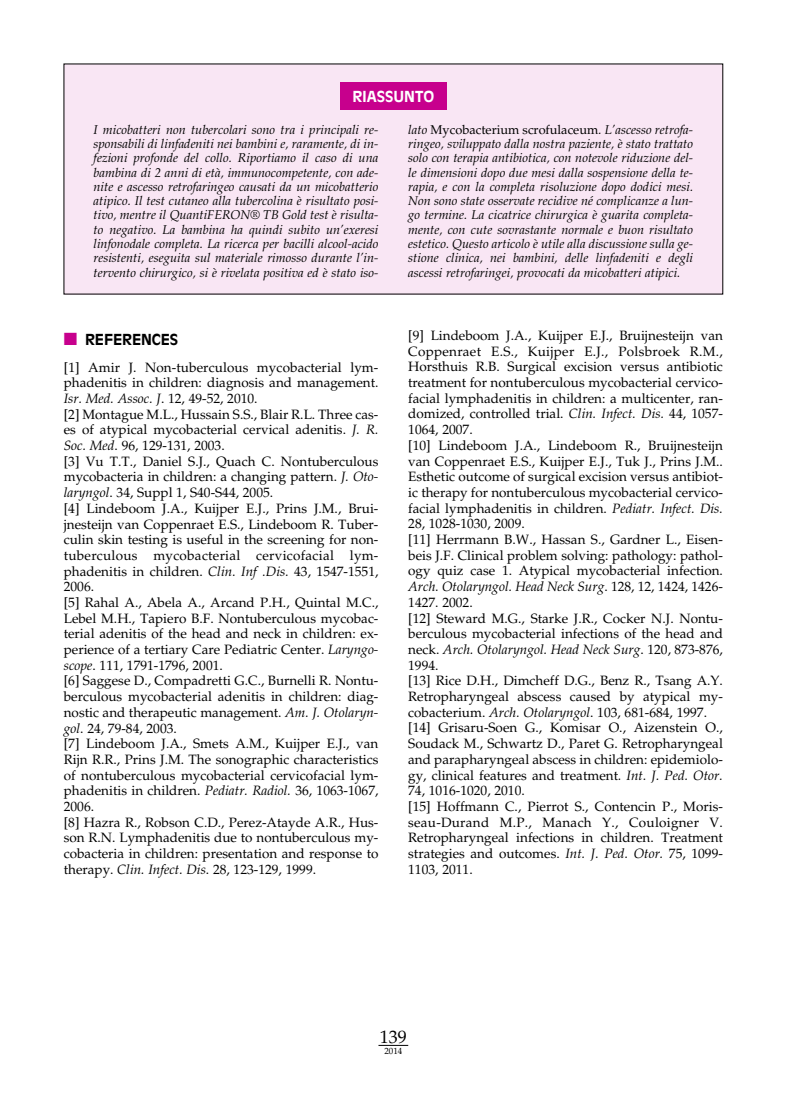
<style>
.page{position:relative;width:808px;height:1106px;background:#fff}
.page>*{position:absolute;margin:0;border:0;box-sizing:border-box;transform-origin:0 0}
.t1{font:18px "Palatino LT Std";color:#000}
.t2{font:700 15px "Antique Olive Std";letter-spacing:-.005em;color:#000}
.t3{font:700 15px "Antique Olive Std";color:#fff}
.t4{font:13.5px/15.8px "Palatino LT Std";color:#000}
.t5{font:italic 12.75px/14.2px "Palatino LT Std";color:#000;text-align:justify}
.t6{font:9px "Palatino LT Std";color:#000}
.s1{font-style:normal}
.s2{color:#c7008d}
.s3{font-style:italic}
</style>
<div class="page">
<hr style="left:378px;top:1045px;width:30px;height:1px;background:#000">
<div style="left:64px;top:64px;width:659px;height:230px;background:#f9e6f4"></div>
<div style="left:340px;top:82px;width:107px;height:28px;background:#c7008d"></div>
<p class="t3" style="left:352px;top:90px;width:83px">RIASSUNTO</p>
<p class="t5" style="left:94px;top:124px;width:286px">I micobatteri non tubercolari sono tra i principali re&shy;sponsabili di linfadeniti nei bambini e, raramente, di in&shy;fezioni profonde del collo. Riportiamo il caso di una bambina di 2 anni di età, immunocompetente, con ade&shy;nite e ascesso retrofaringeo causati da un micobatterio atipico. Il test cutaneo alla tubercolina è risultato posi&shy;tivo, mentre il QuantiFERON® TB Gold test è risulta&shy;to negativo. La bambina ha quindi subito un’exeresi linfonodale completa. La ricerca per bacilli alcool-acido resistenti, eseguita sul materiale rimosso durante l’in&shy;tervento chirurgico, si è rivelata positiva ed è stato iso-</p>
<p class="t5" style="left:408px;top:124px;width:286px">lato <span class="s1">Mycobacterium scrofulaceum</span>. L’ascesso retrofa&shy;ringeo, sviluppato dalla nostra paziente, è stato trattato solo con terapia antibiotica, con notevole riduzione del&shy;le dimensioni dopo due mesi dalla sospensione della te&shy;rapia, e con la completa risoluzione dopo dodici mesi.<br>Non sono state osservate recidive né complicanze a lun&shy;go termine. La cicatrice chirurgica è guarita completa&shy;mente, con cute sovrastante normale e buon risultato estetico. Questo articolo è utile alla discussione sulla ge&shy;stione clinica, nei bambini, delle linfadeniti e degli ascessi retrofaringei, provocati da micobatteri atipici.</p>
<p class="t2" style="left:64px;top:333px;width:116px"><span class="s2">■</span> REFERENCES</p>
<p class="t4" style="left:64px;top:360px;width:316px">[1] Amir J. Non-tuberculous mycobacterial lym&shy;phadenitis in children: diagnosis and management.<br><span class="s3">Isr. Med. Assoc. J</span>. 12, 49-52, 2010.<br>[2] Montague M.L., Hussain S.S., Blair R.L. Three cas&shy;es of atypical mycobacterial cervical adenitis. <span class="s3">J. R.<br>Soc. Med</span>. 96, 129-131, 2003.<br>[3] Vu T.T., Daniel S.J., Quach C. Nontuberculous mycobacteria in children: a changing pattern. <span class="s3">J. Oto&shy;laryngol</span>. 34, Suppl 1, S40-S44, 2005.<br>[4] Lindeboom J.A., Kuijper E.J., Prins J.M., Brui&shy;jnesteijn van Coppenraet E.S., Lindeboom R. Tuber&shy;culin skin testing is useful in the screening for non&shy;tuberculous mycobacterial cervicofacial lym&shy;phadenitis in children. <span class="s3">Clin. Inf .Dis.</span> 43, 1547-1551, 2006.<br>[5] Rahal A., Abela A., Arcand P.H., Quintal M.C., Lebel M.H., Tapiero B.F. Nontuberculous mycobac&shy;terial adenitis of the head and neck in children: ex&shy;perience of a tertiary Care Pediatric Center. <span class="s3">Laryngo&shy;scope</span>. 111, 1791-1796, 2001.<br>[6] Saggese D., Compadretti G.C., Burnelli R. Nontu&shy;berculous mycobacterial adenitis in children: diag&shy;nostic and therapeutic management. <span class="s3">Am. J. Otolaryn&shy;gol</span>. 24, 79-84, 2003.<br>[7] Lindeboom J.A., Smets A.M., Kuijper E.J., van Rijn R.R., Prins J.M. The sonographic characteristics of nontuberculous mycobacterial cervicofacial lym&shy;phadenitis in children. <span class="s3">Pediatr. Radiol.</span> 36, 1063-1067, 2006.<br>[8] Hazra R., Robson C.D., Perez-Atayde A.R., Hus&shy;son R.N. Lymphadenitis due to nontuberculous my&shy;cobacteria in children: presentation and response to therapy. <span class="s3">Clin. Infect. Dis</span>. 28, 123-129, 1999.</p>
<p class="t4" style="left:408px;top:329px;width:316px">[9] Lindeboom J.A., Kuijper E.J., Bruijnesteijn van Coppenraet E.S., Kuijper E.J., Polsbroek R.M., Horsthuis R.B. Surgical excision versus antibiotic treatment for nontuberculous mycobacterial cervico&shy;facial lymphadenitis in children: a multicenter, ran&shy;domized, controlled trial. <span class="s3">Clin. Infect. Dis.</span> 44, 1057- 1064, 2007.<br>[10] Lindeboom J.A., Lindeboom R., Bruijnesteijn van Coppenraet E.S., Kuijper E.J., Tuk J., Prins J.M..<br>Esthetic outcome of surgical excision versus antibiot&shy;ic therapy for nontuberculous mycobacterial cervico&shy;facial lymphadenitis in children. <span class="s3">Pediatr. Infect. Dis.<br></span>28, 1028-1030, 2009.<br>[11] Herrmann B.W., Hassan S., Gardner L., Eisen&shy;beis J.F. Clinical problem solving: pathology: pathol&shy;ogy quiz case 1. Atypical mycobacterial infection.<br><span class="s3">Arch. Otolaryngol. Head Neck Surg</span>. 128, 12, 1424, 1426- 1427. 2002.<br>[12] Steward M.G., Starke J.R., Cocker N.J. Nontu&shy;berculous mycobacterial infections of the head and neck. <span class="s3">Arch. Otolaryngol. Head Neck Surg</span>. 120, 873-876, 1994.<br>[13] Rice D.H., Dimcheff D.G., Benz R., Tsang A.Y.<br>Retropharyngeal abscess caused by atypical my&shy;cobacterium. <span class="s3">Arch. Otolaryngol</span>. 103, 681-684, 1997. [14] Grisaru-Soen G., Komisar O., Aizenstein O., Soudack M., Schwartz D., Paret G. Retropharyngeal and parapharyngeal abscess in children: epidemiolo&shy;gy, clinical features and treatment<span class="s3">. Int. J. Ped. Otor.<br></span>74, 1016-1020, 2010.<br>[15] Hoffmann C., Pierrot S., Contencin P., Moris&shy;seau-Durand M.P., Manach Y., Couloigner V.<br>Retropharyngeal infections in children. Treatment strategies and outcomes. <span class="s3">Int. J. Ped. Otor.</span> 75, 1099- 1103, 2011.</p>
<h1 class="t1" style="left:380px;top:1030px;width:29px">139</h1>
<p class="t6" style="left:384px;top:1047px;width:19px">2014</p>
</div>
